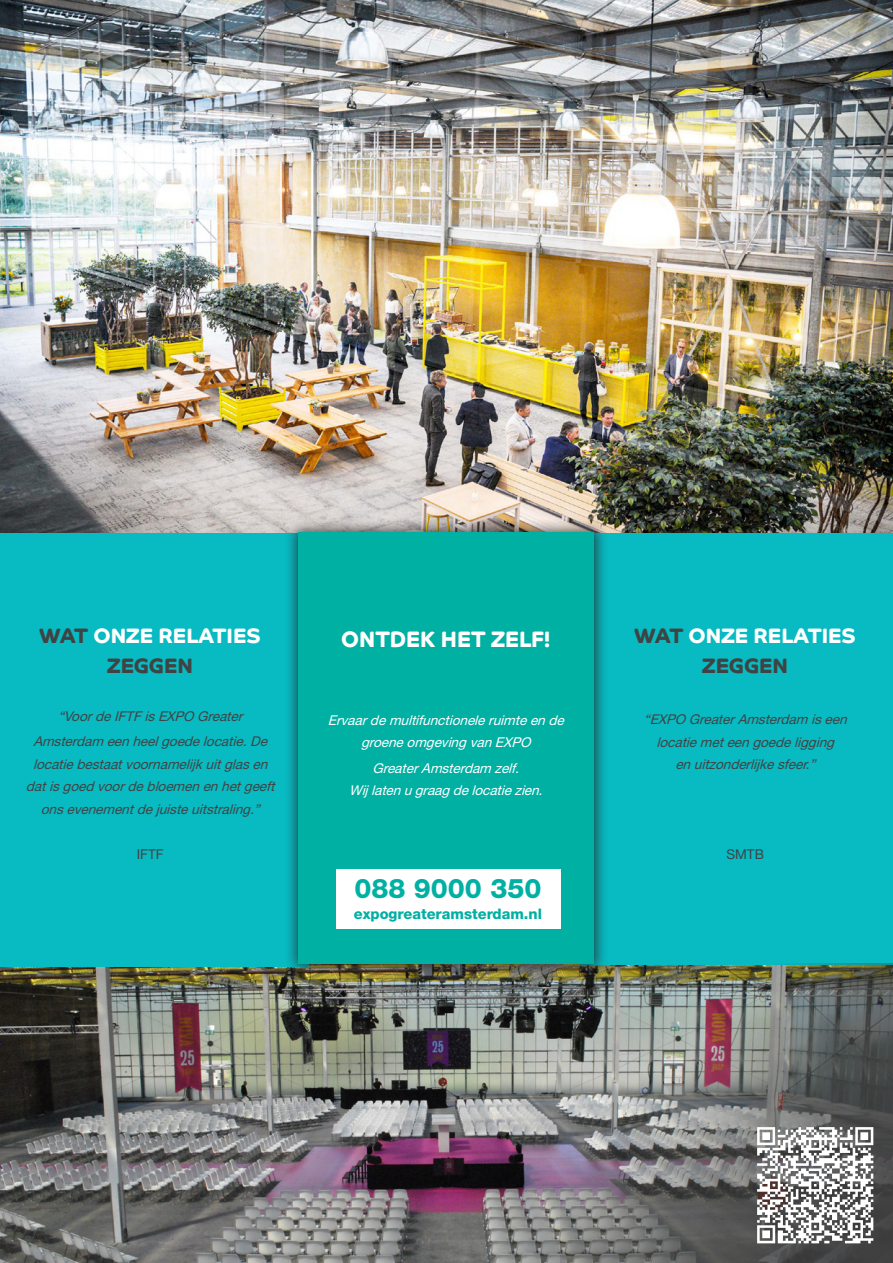
<style>
.page{position:relative;width:893px;height:1263px;background:#fff}
.page>*{position:absolute;margin:0;border:0;box-sizing:border-box;transform-origin:0 0}
.t1{font:800 27px "Helvetica Neue LT Std";color:#00b0a3}
.t2{font:700 22.5px "Co Headline W01";color:#fff}
.t3{font:700 21px/30px "Co Headline W01";color:#fff;text-align:center}
.t4{font:800 14.55px "Helvetica Neue LT Std";color:#00b0a3}
.body{font:italic 13.5px/22.5px "Helvetica Neue LT Std";color:#404344;text-align:center}
.body-2{font:italic 13.5px/22.5px "Helvetica Neue LT Std";color:#fff;text-align:center}
.t5{font:13.5px "Helvetica Neue LT Std";color:#404344}
.s1{color:#404344}
</style>
<div class="page">
<img style="left:0;top:966px;width:561px;height:297px">
<img style="left:0;top:0;width:893px;height:533px">
<div style="left:580px;top:533px;width:313px;height:432px;background:#08bac1"></div>
<div style="left:0;top:533px;width:309px;height:433px;background:#08bac1"></div>
<div style="left:285px;top:519px;width:323px;height:459px;background:#231f20;opacity:.75"></div>
<div style="left:298px;top:533px;width:296px;height:431px;background:#00b0a3"></div>
<div style="left:336px;top:869px;width:225px;height:59px;background:#fff"></div>
<img style="left:561px;top:963px;width:332px;height:300px">
<img style="left:738px;top:1108px;width:155px;height:155px">
<p class="t3" style="left:39px;top:620px;width:223px"><span class="s1">WAT</span> ONZE RELATIES<br><span class="s1">ZEGGEN</span></p>
<p class="body" style="left:33px;top:703px;width:239px;line-height:25.5px">“VoordeIFTFisEXPO Greater<br>Amsterdam eenheelgoedelocatie.De</p>
<p class="body" style="left:26px;top:752px;width:254px">locatiebestaatvoornamelijkuitglasen datisgoed voordebloemenenhetgeeft onsevenementdejuisteuitstraling.”</p>
<p class="t5" style="left:137px;top:846px;width:28px">IFTF</p>
<p class="t2" style="left:341px;top:626px;width:210px">ONTDEK HET ZELF!</p>
<p class="body-2" style="left:328px;top:708px;width:242px">Ervaardemultifunctioneleruimteende groeneomgevingvanEXPO</p>
<p class="body-2" style="left:372px;top:756px;width:152px">GreaterAmsterdam zelf.</p>
<p class="body-2" style="left:349px;top:779px;width:199px">Wij latenugraagdelocatiezien.</p>
<p class="t1" style="left:354px;top:872px;width:189px">088 9000 350</p>
<p class="t4" style="left:354px;top:905px;width:190px">expogreateramsterdam.nl</p>
<p class="t3" style="left:634px;top:621px;width:223px"><span class="s1">WAT</span> ONZE RELATIES<br><span class="s1">ZEGGEN</span></p>
<p class="body" style="left:644px;top:708px;width:208px">“EXPO GreaterAmsterdam iseen</p>
<p class="body" style="left:656px;top:730px;width:183px">locatiemeteengoedeligging</p>
<p class="body" style="left:675px;top:753px;width:145px">enuitzonderlijkesfeer.”</p>
<p class="t5" style="left:726px;top:846px;width:39px">SMTB</p>
</div>
